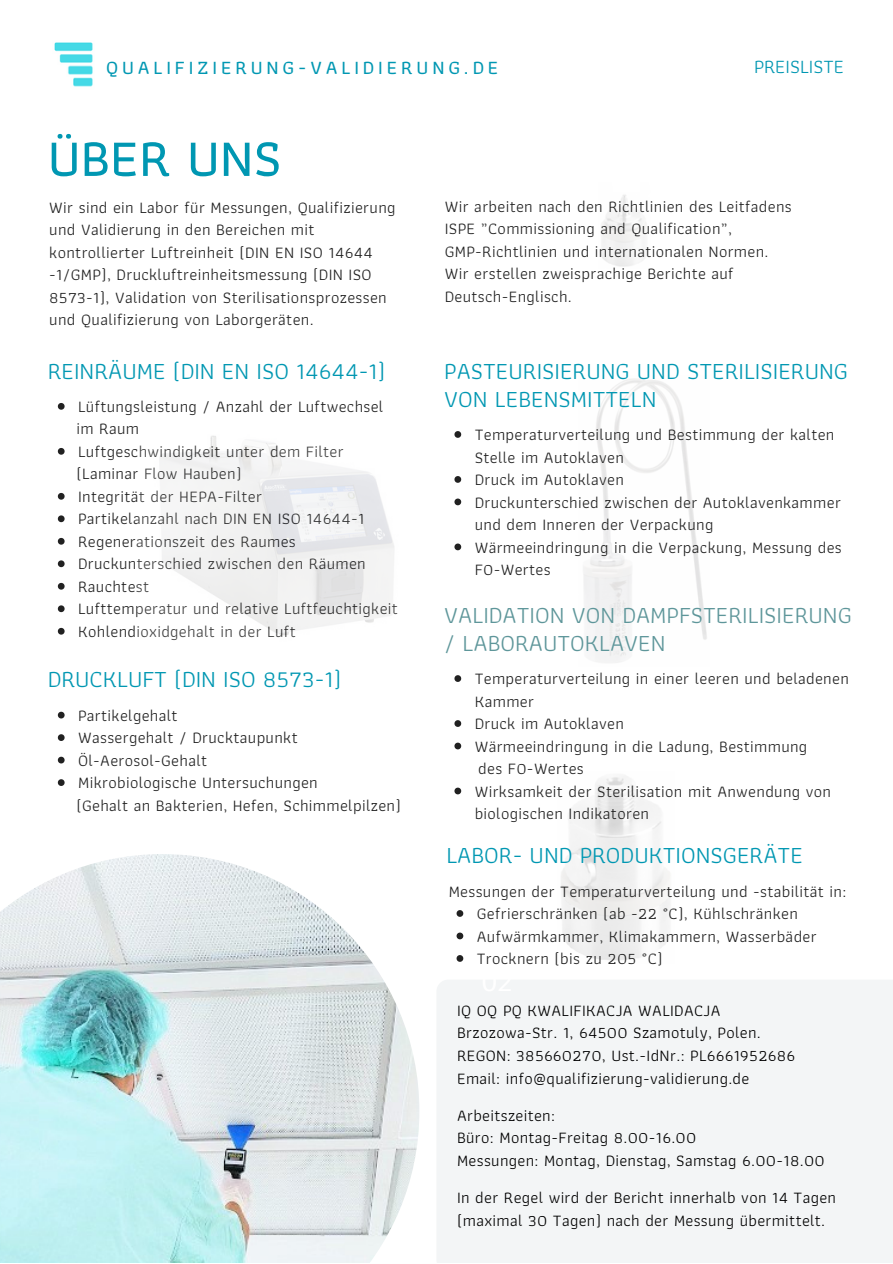
<style>
.page{position:relative;width:893px;height:1264px;background:#fff}
.page>*{position:absolute;margin:0;border:0;box-sizing:border-box;transform-origin:0 0}
.t1{font:500 54px "Athiti";color:#0097b2}
.t2{font:24px/28px "Athiti";color:#0097b2}
.t3{font:24px/28px "Athiti";color:#5e969a}
.t4{font:500 19.5px "Athiti";letter-spacing:.2em;color:#0097b2}
.t5{font:19.5px "Athiti";color:#0097b2}
.t6{font:16.5px/22.5px "Athiti";letter-spacing:.02em;color:#212121}
.t7{font:16.5px "Athiti";letter-spacing:.02em;color:#000}
</style>
<div class="page">
<img style="left:0;top:854px;width:419px;height:408px">
<img style="left:561px;top:195px;width:146px;height:766px">
<svg style="left:58px;top:403px;width:7px;height:7px"></svg>
<svg style="left:58px;top:448px;width:7px;height:6px"></svg>
<svg style="left:58px;top:493px;width:7px;height:6px"></svg>
<svg style="left:58px;top:515px;width:7px;height:7px"></svg>
<svg style="left:58px;top:538px;width:7px;height:6px"></svg>
<svg style="left:58px;top:560px;width:7px;height:7px"></svg>
<svg style="left:58px;top:583px;width:7px;height:6px"></svg>
<svg style="left:58px;top:605px;width:7px;height:7px"></svg>
<svg style="left:58px;top:628px;width:7px;height:6px"></svg>
<img style="left:159px;top:436px;width:235px;height:200px">
<div style="left:437px;top:980px;width:455px;height:282px;background:#f3f5f6"></div>
<img style="left:54px;top:42px;width:39px;height:45px">
<svg style="left:58px;top:711px;width:7px;height:7px"></svg>
<svg style="left:58px;top:734px;width:7px;height:7px"></svg>
<svg style="left:58px;top:756px;width:7px;height:7px"></svg>
<svg style="left:58px;top:779px;width:7px;height:7px"></svg>
<svg style="left:454px;top:431px;width:7px;height:7px"></svg>
<svg style="left:454px;top:476px;width:7px;height:7px"></svg>
<svg style="left:454px;top:498px;width:7px;height:7px"></svg>
<svg style="left:454px;top:543px;width:7px;height:7px"></svg>
<svg style="left:454px;top:675px;width:7px;height:7px"></svg>
<svg style="left:454px;top:720px;width:7px;height:7px"></svg>
<svg style="left:454px;top:742px;width:7px;height:7px"></svg>
<svg style="left:454px;top:787px;width:7px;height:7px"></svg>
<svg style="left:456px;top:910px;width:7px;height:6px"></svg>
<svg style="left:456px;top:932px;width:7px;height:7px"></svg>
<svg style="left:456px;top:955px;width:7px;height:6px"></svg>
<p class="t4" style="left:106px;top:51px;width:394px">QUALIFIZIERUNG-VALIDIERUNG.DE</p>
<p class="t1" style="left:48px;top:114px;width:235px">ÜBER UNS</p>
<p class="t5" style="left:754px;top:51px;width:91px">PREISLISTE</p>
<p class="t6" style="left:49px;top:196px;width:348px">Wir sind ein Labor für Messungen, Qualifizierung und Validierung in den Bereichen mit kontrollierter Luftreinheit (DIN EN ISO 14644 -1/GMP), Druckluftreinheitsmessung (DIN ISO 8573-1), Validation von Sterilisationsprozessen</p>
<p class="t6" style="left:49px;top:308px;width:266px">und Qualifizierung von Laborgeräten.</p>
<p class="t2" style="left:48px;top:356px;width:339px">REINRÄUME (DIN EN ISO 14644-1)</p>
<p class="t6" style="left:78px;top:395px;width:307px">Lüftungsleistung / Anzahl der Luftwechsel</p>
<p class="t6" style="left:78px;top:440px;width:267px">Luftgeschwindigkeit unter dem Filter</p>
<p class="t6" style="left:78px;top:485px;width:185px">Integrität der HEPA-Filter</p>
<p class="t6" style="left:78px;top:507px;width:288px">Partikelanzahl nach DIN EN ISO 14644-1</p>
<p class="t6" style="left:78px;top:530px;width:219px">Regenerationszeit des Raumes</p>
<p class="t6" style="left:78px;top:552px;width:289px">Druckunterschied zwischen den Räumen</p>
<p class="t6" style="left:78px;top:575px;width:73px">Rauchtest</p>
<p class="t6" style="left:78px;top:597px;width:321px">Lufttemperatur und relative Luftfeuchtigkeit</p>
<p class="t6" style="left:78px;top:620px;width:219px">Kohlendioxidgehalt in der Luft</p>
<p class="t6" style="left:76px;top:417px;width:64px">im Raum</p>
<p class="t6" style="left:76px;top:462px;width:166px">(Laminar Flow Hauben)</p>
<p class="t2" style="left:48px;top:665px;width:295px">DRUCKLUFT (DIN ISO 8573-1)</p>
<p class="t6" style="left:78px;top:703px;width:101px">Partikelgehalt</p>
<p class="t6" style="left:78px;top:726px;width:221px">Wassergehalt / Drucktaupunkt</p>
<p class="t6" style="left:78px;top:748px;width:131px">Öl-Aerosol-Gehalt</p>
<p class="t6" style="left:78px;top:771px;width:241px">Mikrobiologische Untersuchungen</p>
<p class="t6" style="left:76px;top:793px;width:326px">(Gehalt an Bakterien, Hefen, Schimmelpilzen)</p>
<p class="t6" style="left:445px;top:195px;width:348px">Wir arbeiten nach den Richtlinien des Leitfadens<br>ISPE „Commissioning and Qualification”,</p>
<p class="t6" style="left:445px;top:240px;width:325px">GMP-Richtlinien und internationalen Normen.</p>
<p class="t6" style="left:445px;top:262px;width:290px">Wir erstellen zweisprachige Berichte auf<br>Deutsch-Englisch.</p>
<p class="t2" style="left:444px;top:356px;width:405px">PASTEURISIERUNG UND STERILISIERUNG<br>VON LEBENSMITTELN</p>
<p class="t6" style="left:474px;top:423px;width:361px">Temperaturverteilung und Bestimmung der kalten<br>Stelle im Autoklaven</p>
<p class="t6" style="left:474px;top:468px;width:151px">Druck im Autoklaven</p>
<p class="t6" style="left:474px;top:490px;width:368px">Druckunterschied zwischen der Autoklavenkammer und dem Inneren der Verpackung</p>
<p class="t6" style="left:474px;top:535px;width:368px">Wärmeeindringung in die Verpackung, Messung des<br>F0-Wertes</p>
<p class="t3" style="left:444px;top:600px;width:409px">VALIDATION VON DAMPFSTERILISIERUNG / LABORAUTOKLAVEN</p>
<p class="t6" style="left:474px;top:667px;width:375px">Temperaturverteilung in einer leeren und beladenen<br>Kammer</p>
<p class="t6" style="left:474px;top:712px;width:151px">Druck im Autoklaven</p>
<p class="t6" style="left:474px;top:734px;width:334px">Wärmeeindringung in die Ladung, Bestimmung</p>
<p class="t6" style="left:474px;top:779px;width:358px">Wirksamkeit der Sterilisation mit Anwendung von biologischen Indikatoren</p>
<p class="t6" style="left:478px;top:757px;width:107px">des F0-Wertes</p>
<p class="t2" style="left:446px;top:840px;width:358px">LABOR- UND PRODUKTIONSGERÄTE</p>
<p class="t6" style="left:448px;top:879px;width:399px">Messungen der Temperaturverteilung und -stabilität in:</p>
<p class="t6" style="left:477px;top:902px;width:322px">Gefrierschränken (ab -22 ˚C), Kühlschränken</p>
<p class="t6" style="left:477px;top:924px;width:341px">Aufwärmkammer, Klimakammern, Wasserbäder</p>
<p class="t6" style="left:477px;top:947px;width:187px">Trocknern (bis zu 205 ˚C)</p>
<p class="t7" style="left:457px;top:996px;width:265px">IQ OQ PQ KWALIFIKACJA WALIDACJA</p>
<p class="t7" style="left:457px;top:1019px;width:305px">Brzozowa-Str. 1, 64500 Szamotuly, Polen.</p>
<p class="t7" style="left:457px;top:1042px;width:339px">REGON: 385660270, Ust.-IdNr.: PL6661952686</p>
<p class="t7" style="left:457px;top:1064px;width:294px">Email: info@qualifizierung-validierung.de</p>
<p class="t7" style="left:457px;top:1101px;width:99px">Arbeitszeiten:</p>
<p class="t7" style="left:457px;top:1124px;width:241px">Büro: Montag-Freitag 8.00-16.00</p>
<p class="t7" style="left:457px;top:1147px;width:369px">Messungen: Montag, Dienstag, Samstag 6.00-18.00</p>
<p class="t7" style="left:457px;top:1183px;width:380px">In der Regel wird der Bericht innerhalb von 14 Tagen</p>
<p class="t7" style="left:457px;top:1206px;width:369px">(maximal 30 Tagen) nach der Messung übermittelt.</p>
</div>
